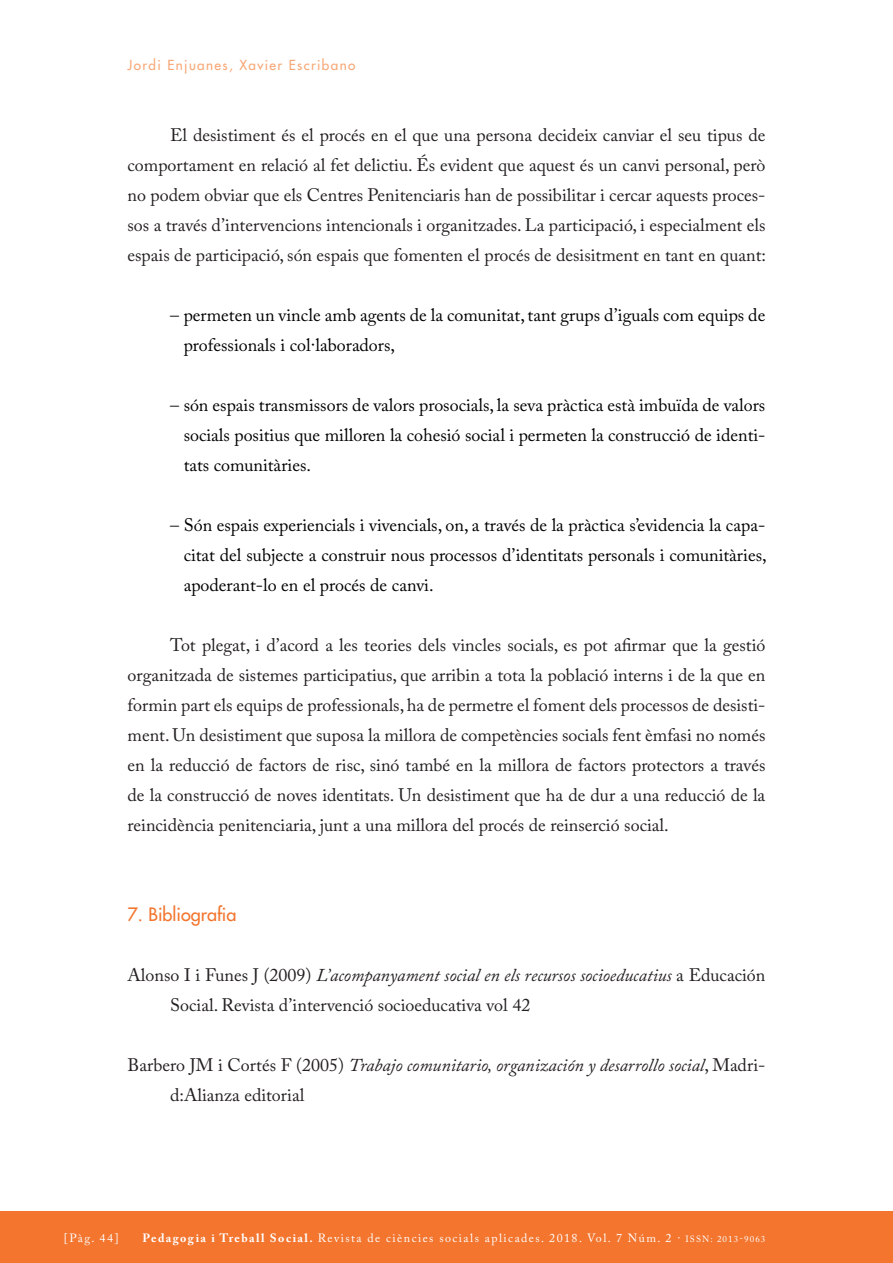
<style>
.page{position:relative;width:893px;height:1263px;background:#fff}
.page>*{position:absolute;margin:0;border:0;box-sizing:border-box;transform-origin:0 0}
.TEXT_COMU{font:18px/30px "Adobe Caslon Pro";color:#231f20;text-align:justify}
.TEXT_COMU-2{font:18px/30px "Adobe Caslon Pro";color:#000;text-align:justify}
.INTERTITOLS{font:18px "Futura";color:#f3752e}
.CAPÇALERA_ESQUERRA{font:13.5px "Futura";letter-spacing:.1em;color:#f8a877}
.t1{font:12px "Adobe Caslon Pro";letter-spacing:.12em;color:#fff}
.s1{color:#231f20}
.s2{font-style:italic}
.s3{font-weight:700}
.s4{font-size:9px}
</style>
<div class="page">
<div style="left:0;top:1212px;width:893px;height:51px;background:#f3752e"></div>
<p class="CAPÇALERA_ESQUERRA" style="left:128px;top:57px;width:229px">Jordi Enjuanes, Xavier Escribano</p>
<p class="TEXT_COMU" style="left:128px;top:120px;width:640px;text-indent:43px">El desistiment és el procés en el que una persona decideix canviar el seu tipus de comportament en relació al fet delictiu. És evident que aquest és un canvi personal, però no podem obviar que els Centres Penitenciaris han de possibilitar i cercar aquests proces&shy;sos a través d’intervencions intencionals i organitzades. La participació, i especialment els espais de participació, són espais que fomenten el procés de desisitment en tant en quant:</p>
<p class="TEXT_COMU-2" style="left:184px;top:300px;width:583px;text-indent:-14px"><span class="s1">–</span> permeten un vincle amb agents de la comunitat, tant grups d’iguals com equips de professionals i col·laboradors,</p>
<p class="TEXT_COMU-2" style="left:184px;top:390px;width:583px;text-indent:-14px"><span class="s1">–</span> són espais transmissors de valors prosocials, la seva pràctica està imbuïda de valors socials positius que milloren la cohesió social i permeten la construcció de identi&shy;tats comunitàries.</p>
<p class="TEXT_COMU-2" style="left:184px;top:510px;width:584px;text-indent:-14px"><span class="s1">–</span> Són espais experiencials i vivencials, on, a través de la pràctica s’evidencia la capa&shy;citat del subjecte a construir nous processos d’identitats personals i comunitàries, apoderant-lo en el procés de canvi.</p>
<p class="TEXT_COMU" style="left:128px;top:630px;width:639px;text-indent:43px">Tot plegat, i d’acord a les teories dels vincles socials, es pot afirmar que la gestió organitzada de sistemes participatius, que arribin a tota la població interns i de la que en formin part els equips de professionals, ha de permetre el foment dels processos de desisti&shy;ment. Un desistiment que suposa la millora de competències socials fent èmfasi no només en la reducció de factors de risc, sinó també en la millora de factors protectors a través de la construcció de noves identitats. Un desistiment que ha de dur a una reducció de la reincidència penitenciaria, junt a una millora del procés de reinserció social.</p>
<p class="INTERTITOLS" style="left:128px;top:903px;width:110px">7. Bibliografia</p>
<p class="TEXT_COMU" style="left:170px;top:960px;width:597px;text-indent:-43px">Alonso I i Funes J (2009) <span class="s2">L’acompanyament social en els recursos socioeducatius</span> a Educación<br>Social. Revista d’intervenció socioeducativa vol 42</p>
<p class="TEXT_COMU" style="left:170px;top:1050px;width:597px;text-indent:-43px">Barbero JM i Cortés F (2005) <span class="s2">Trabajo comunitario, organización y desarrollo social</span>, Madri&shy;d:Alianza editorial</p>
<p class="t1" style="left:64px;top:1231px;width:56px">[Pàg. 44]</p>
<p class="t1" style="left:143px;top:1231px;width:624px"><span class="s3">Pedagogia i Treball Social.</span> Revista de ciències socials aplicades. 2018. Vol. 7 Núm. 2 · <span class="s4">ISSN: 2013-9063</span></p>
</div>
